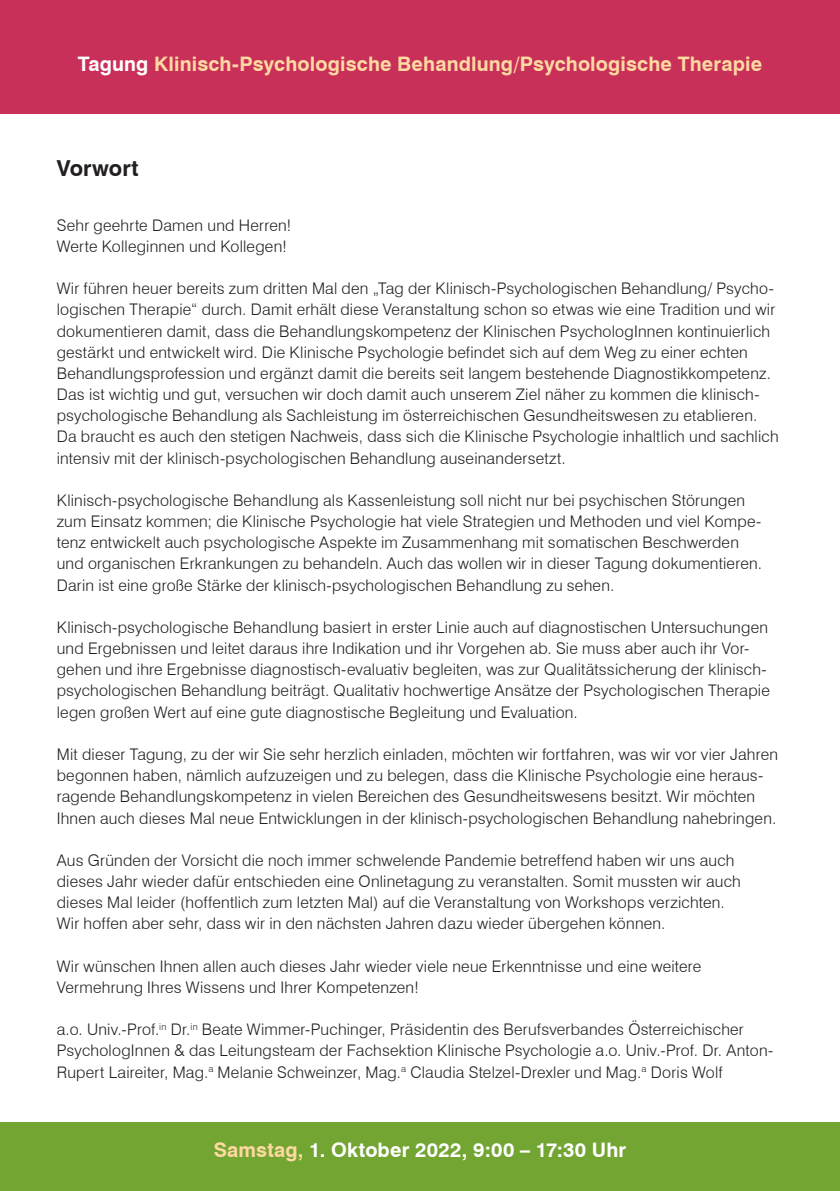
<style>
.page{position:relative;width:840px;height:1191px;background:#fff}
.page>*{position:absolute;margin:0;border:0;box-sizing:border-box;transform-origin:0 0}
.Datum{font:700 22px "Swiss 721 BT";color:#231f20}
.t1{font:700 20px "Swiss 721 BT";letter-spacing:.005em;color:#fed9a1}
.t2{font:700 20px "Swiss 721 BT";letter-spacing:.01em;color:#fff}
.Text{font:300 16px/21.2px "Swiss 721 BT";letter-spacing:.015em;color:#231f20}
.s1{color:#fff}
.s2{color:#fed9a1}
</style>
<div class="page">
<div style="left:0;top:1123px;width:839px;height:68px;background:#73a532"></div>
<div style="left:0;top:0;width:839px;height:113px;background:#c82f59"></div>
<p class="t1" style="left:78px;top:52px;width:685px"><span class="s1">Tagung</span> Klinisch-Psychologische Behandlung/Psychologische Therapie</p>
<p class="Datum" style="left:57px;top:154px;width:83px">Vorwort</p>
<p class="Text" style="left:57px;top:214px;width:236px">Sehr geehrte Damen und Herren!</p>
<p class="Text" style="left:57px;top:235px;width:232px">Werte Kolleginnen und Kollegen!</p>
<p class="Text" style="left:57px;top:278px;width:723px">Wir führen heuer bereits zum dritten Mal den „Tag der Klinisch-Psychologischen Behandlung/ Psycho&shy;logischen Therapie“ durch. Damit erhält diese Veranstaltung schon so etwas wie eine Tradition und wir dokumentieren damit, dass die Behandlungskompetenz der Klinischen PsychologInnen kontinuierlich gestärkt und entwickelt wird. Die Klinische Psychologie befindet sich auf dem Weg zu einer echten Behandlungsprofession und ergänzt damit die bereits seit langem bestehende Diagnostikkompetenz.<br>Das ist wichtig und gut, versuchen wir doch damit auch unserem Ziel näher zu kommen die klinisch&shy;psychologische Behandlung als Sachleistung im österreichischen Gesundheitswesen zu etablieren.<br>Da braucht es auch den stetigen Nachweis, dass sich die Klinische Psychologie inhaltlich und sachlich intensiv mit der klinisch-psychologischen Behandlung auseinandersetzt.</p>
<p class="Text" style="left:57px;top:489px;width:706px">Klinisch-psychologische Behandlung als Kassenleistung soll nicht nur bei psychischen Störungen zum Einsatz kommen; die Klinische Psychologie hat viele Strategien und Methoden und viel Kompe&shy;tenz entwickelt auch psychologische Aspekte im Zusammenhang mit somatischen Beschwerden und organischen Erkrankungen zu behandeln. Auch das wollen wir in dieser Tagung dokumentieren.<br>Darin ist eine große Stärke der klinisch-psychologischen Behandlung zu sehen.</p>
<p class="Text" style="left:57px;top:616px;width:714px">Klinisch-psychologische Behandlung basiert in erster Linie auch auf diagnostischen Untersuchungen und Ergebnissen und leitet daraus ihre Indikation und ihr Vorgehen ab. Sie muss aber auch ihr Vor&shy;gehen und ihre Ergebnisse diagnostisch-evaluativ begleiten, was zur Qualitätssicherung der klinisch&shy;psychologischen Behandlung beiträgt. Qualitativ hochwertige Ansätze der Psychologischen Therapie legen großen Wert auf eine gute diagnostische Begleitung und Evaluation.</p>
<p class="Text" style="left:57px;top:743px;width:722px">Mit dieser Tagung, zu der wir Sie sehr herzlich einladen, möchten wir fortfahren, was wir vor vier Jahren begonnen haben, nämlich aufzuzeigen und zu belegen, dass die Klinische Psychologie eine heraus&shy;ragende Behandlungskompetenz in vielen Bereichen des Gesundheitswesens besitzt. Wir möchten Ihnen auch dieses Mal neue Entwicklungen in der klinisch-psychologischen Behandlung nahebringen.</p>
<p class="Text" style="left:57px;top:849px;width:685px">Aus Gründen der Vorsicht die noch immer schwelende Pandemie betreffend haben wir uns auch dieses Jahr wieder dafür entschieden eine Onlinetagung zu veranstalten. Somit mussten wir auch dieses Mal leider (hoffentlich zum letzten Mal) auf die Veranstaltung von Workshops verzichten.<br>Wir hoffen aber sehr, dass wir in den nächsten Jahren dazu wieder übergehen können.</p>
<p class="Text" style="left:57px;top:955px;width:645px">Wir wünschen Ihnen allen auch dieses Jahr wieder viele neue Erkenntnisse und eine weitere<br>Vermehrung Ihres Wissens und Ihrer Kompetenzen!</p>
<p class="Text" style="left:57px;top:1018px;width:717px">a.o. Univ.-Prof.<sup>in</sup> Dr.<sup>in</sup> Beate Wimmer-Puchinger, Präsidentin des Berufsverbandes Österreichischer<br>PsychologInnen &amp; das Leitungsteam der Fachsektion Klinische Psychologie a.o. Univ.-Prof. Dr. Anton-<br>Rupert Laireiter, Mag.<sup>a</sup> Melanie Schweinzer, Mag.<sup>a</sup> Claudia Stelzel-Drexler und Mag.<sup>a</sup> Doris Wolf</p>
<p class="t2" style="left:213px;top:1138px;width:414px"><span class="s2">Samstag,</span> 1. Oktober 2022, 9:00 – 17:30 Uhr</p>
</div>
